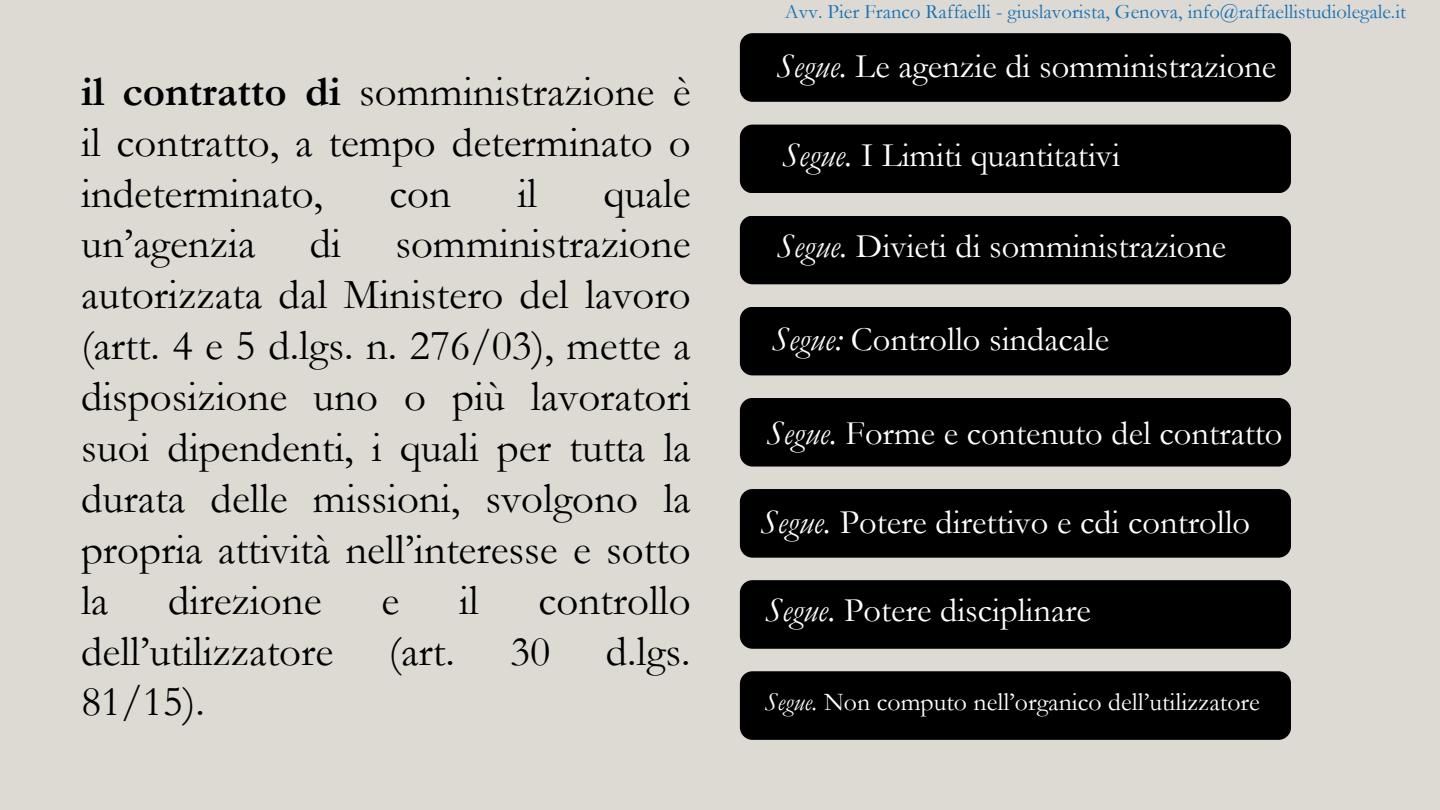
<style>
.page{position:relative;width:1440px;height:810px;background:#ddd9d3}
.page>*{position:absolute;margin:0;border:0;box-sizing:border-box;transform-origin:0 0}
.t1{font:43px/50.9px "Garamond";color:#000;text-align:justify}
.t2{font:34.5px "Garamond";color:#fff}
.t3{font:25.8px "Garamond";color:#fff}
.t4{font:20.5px "Garamond";color:#1172b6}
.s1{font-weight:700}
.s2{font-style:italic}
</style>
<div class="page">
<div style="left:740px;top:33px;width:551px;height:69px;background:#000;border-radius:13px"></div>
<div style="left:740px;top:125px;width:551px;height:68px;background:#000;border-radius:13px"></div>
<div style="left:740px;top:216px;width:551px;height:68px;background:#000;border-radius:13px"></div>
<div style="left:740px;top:307px;width:551px;height:68px;background:#000;border-radius:13px"></div>
<div style="left:740px;top:398px;width:551px;height:69px;background:#000;border-radius:13px"></div>
<div style="left:740px;top:489px;width:551px;height:69px;background:#000;border-radius:13px"></div>
<div style="left:740px;top:580px;width:551px;height:69px;background:#000;border-radius:13px"></div>
<div style="left:740px;top:671px;width:551px;height:69px;background:#000;border-radius:13px"></div>
<p class="t1" style="left:81px;top:67px;width:611px"><span class="s1">il contratto di</span> somministrazione è il contratto, a tempo determinato o indeterminato,</p>
<p class="t1" style="left:389px;top:168px;width:63px">con</p>
<p class="t1" style="left:517px;top:168px;width:21px">il</p>
<p class="t1" style="left:603px;top:168px;width:89px">quale</p>
<p class="t1" style="left:81px;top:219px;width:176px">un’agenzia</p>
<p class="t1" style="left:310px;top:219px;width:33px">di</p>
<p class="t1" style="left:81px;top:219px;width:611px;text-indent:314px">somministrazione autorizzata dal Ministero del lavoro (artt. 4 e 5 d.lgs. n. 276/03), mette a disposizione uno o più lavoratori suoi dipendenti, i quali per tutta la durata delle missioni, svolgono la propria attività nell’interesse e sotto la</p>
<p class="t1" style="left:168px;top:575px;width:155px">direzione</p>
<p class="t1" style="left:381px;top:575px;width:19px">e</p>
<p class="t1" style="left:459px;top:575px;width:21px">il</p>
<p class="t1" style="left:539px;top:575px;width:154px">controllo</p>
<p class="t1" style="left:81px;top:626px;width:254px">dell’utilizzatore</p>
<p class="t1" style="left:389px;top:626px;width:68px">(art.</p>
<p class="t1" style="left:510px;top:626px;width:42px">30</p>
<p class="t1" style="left:606px;top:626px;width:86px">d.lgs.</p>
<p class="t1" style="left:81px;top:677px;width:125px">81/15).</p>
<p class="t4" style="left:785px;top:0;width:623px">Avv. Pier Franco Raffaelli - giuslavorista, Genova, info@raffaellistudiolegale.it</p>
<p class="t2" style="left:776px;top:47px;width:502px"><span class="s2">Segue.</span> Le agenzie di somministrazione</p>
<p class="t2" style="left:782px;top:136px;width:340px"><span class="s2">Segue.</span> I Limiti quantitativi</p>
<p class="t2" style="left:777px;top:227px;width:451px"><span class="s2">Segue.</span> Divieti di somministrazione</p>
<p class="t2" style="left:772px;top:321px;width:339px"><span class="s2">Segue:</span> Controllo sindacale</p>
<p class="t2" style="left:766px;top:414px;width:518px"><span class="s2">Segue.</span> Forme e contenuto del contratto</p>
<p class="t2" style="left:760px;top:503px;width:491px"><span class="s2">Segue.</span> Potere direttivo e cdi controllo</p>
<p class="t2" style="left:765px;top:591px;width:328px"><span class="s2">Segue.</span> Potere disciplinare</p>
<p class="t3" style="left:765px;top:688px;width:497px"><span class="s2">Segue.</span> Non computo nell’organico dell’utilizzatore</p>
</div>
